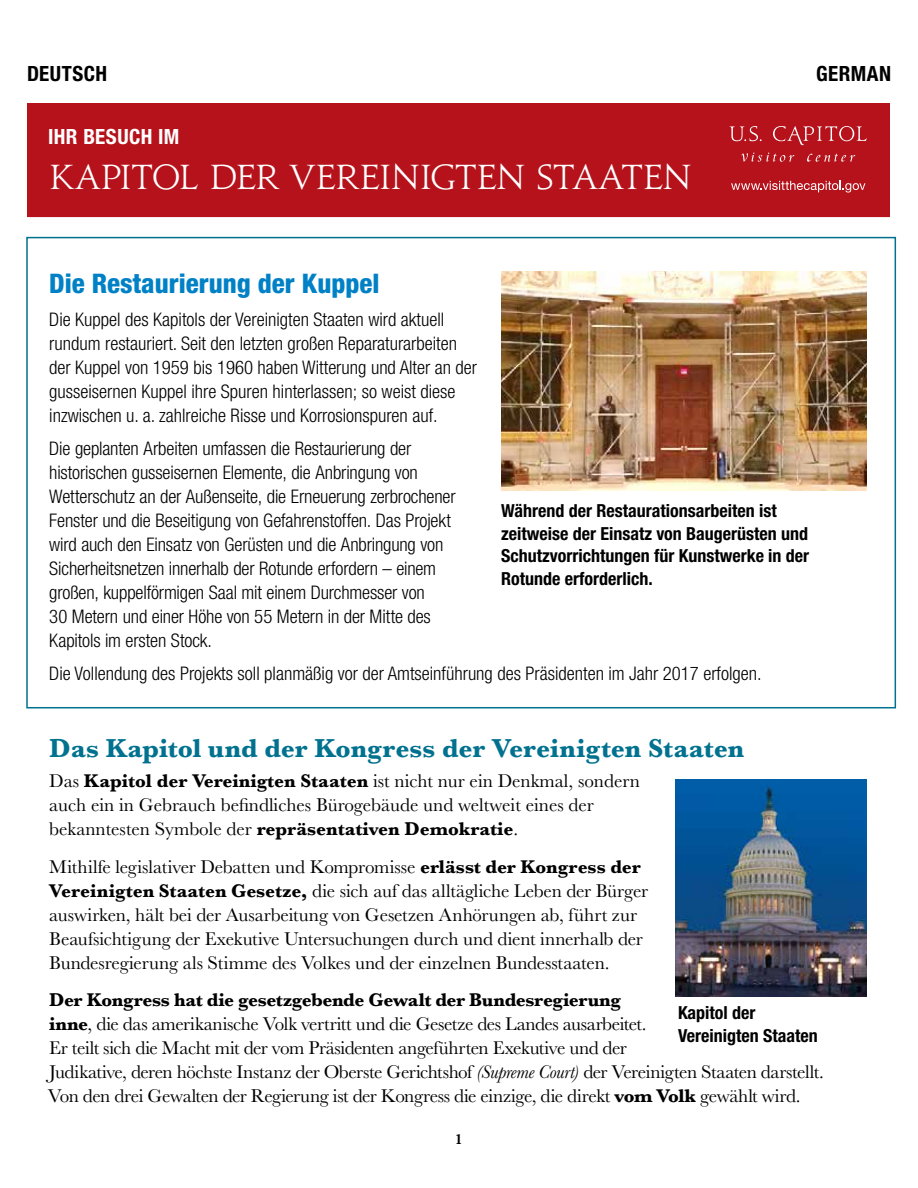
<style>
.page{position:relative;width:918px;height:1188px;background:#fff}
.page>*{position:absolute;margin:0;border:0;box-sizing:border-box;transform-origin:0 0}
.t1{font:31.5px "Jupiter Pro";letter-spacing:-.005em;color:#fff}
.t2{font:700 27px "Baskerville";color:#00728f}
.t3{font:800 condensed 27px "Helvetica Neue LT Std";color:#0081c6}
.t4{font:700 condensed 21px "Helvetica Neue LT Std";letter-spacing:.02em;color:#000}
.t5{font:700 condensed 21px "Helvetica Neue LT Std";letter-spacing:.015em;color:#fff}
.t6{font:19.2px/24px "Baskerville";letter-spacing:-.01em;color:#000}
.t7{font:300 condensed 18.75px/24px "Helvetica Neue LT Std";color:#000}
.t8{font:700 condensed 18px/22.5px "Helvetica Neue LT Std";color:#000}
.t9{font:600 15px "Baskerville";color:#000}
.s1{font-weight:700}
.s2{font-style:italic}
</style>
<div class="page">
<div style="left:27px;top:104px;width:862px;height:116px;background:#b5121b"></div>
<div style="left:0;top:217px;width:918px;height:6px;background:#fff"></div>
<svg style="left:730px;top:126px;width:137px;height:36px"></svg>
<svg style="left:731px;top:181px;width:134px;height:12px"></svg>
<img style="left:501px;top:271px;width:366px;height:220px">
<img style="left:676px;top:779px;width:190px;height:217px">
<p class="t4" style="left:27px;top:61px;width:82px">DEUTSCH</p>
<p class="t4" style="left:816px;top:61px;width:77px">GERMAN</p>
<p class="t5" style="left:48px;top:124px;width:133px">IHR BESUCH IM</p>
<h1 class="t1" style="left:50px;top:152px;width:644px">KAPITOL DER VEREINIGTEN STAATEN</h1>
<h2 class="t3" style="left:49px;top:267px;width:332px">Die Restaurierung der Kuppel</h2>
<p class="t7" style="left:49px;top:307px;width:429px">Die Kuppel des Kapitols der Vereinigten Staaten wird aktuell rundum restauriert. Seit den letzten großen Reparaturarbeiten der Kuppel von 1959 bis 1960 haben Witterung und Alter an der gusseisernen Kuppel ihre Spuren hinterlassen; so weist diese inzwischen u. a. zahlreiche Risse und Korrosionspuren auf.</p>
<p class="t7" style="left:49px;top:436px;width:408px">Die geplanten Arbeiten umfassen die Restaurierung der historischen gusseisernen Elemente, die Anbringung von Wetterschutz an der Außenseite, die Erneuerung zerbrochener Fenster und die Beseitigung von Gefahrenstoffen. Das Projekt wird auch den Einsatz von Gerüsten und die Anbringung von Sicherheitsnetzen innerhalb der Rotunde erfordern – einem großen, kuppelförmigen Saal mit einem Durchmesser von<br>30 Metern und einer Höhe von 55 Metern in der Mitte des Kapitols im ersten Stock.</p>
<p class="t7" style="left:49px;top:661px;width:714px">Die Vollendung des Projekts soll planmäßig vor der Amtseinführung des Präsidenten im Jahr 2017 erfolgen.</p>
<p class="t8" style="left:501px;top:499px;width:310px">Während der Restaurationsarbeiten ist zeitweise der Einsatz von Baugerüsten und Schutzvorrichtungen für Kunstwerke in der Rotunde erforderlich.</p>
<h2 class="t2" style="left:49px;top:730px;width:696px">Das Kapitol und der Kongress der Vereinigten Staaten</h2>
<p class="t6" style="left:49px;top:769px;width:592px">Das <span class="s1">Kapitol der Vereinigten Staaten</span> ist nicht nur ein Denkmal, sondern auch ein in Gebrauch befindliches Bürogebäude und weltweit eines der bekanntesten Symbole der <span class="s1">repräsentativen Demokratie</span>.</p>
<p class="t6" style="left:49px;top:855px;width:600px">Mithilfe legislativer Debatten und Kompromisse <span class="s1">erlässt der Kongress der Vereinigten Staaten Gesetze,</span> die sich auf das alltägliche Leben der Bürger auswirken, hält bei der Ausarbeitung von Gesetzen Anhörungen ab, führt zur Beaufsichtigung der Exekutive Untersuchungen durch und dient innerhalb der Bundesregierung als Stimme des Volkes und der einzelnen Bundesstaaten.</p>
<p class="t6" style="left:48px;top:988px;width:777px"><span class="s1">Der Kongress hat die gesetzgebende Gewalt der Bundesregierung<br>inne</span>, die das amerikanische Volk vertritt und die Gesetze des Landes ausarbeitet.<br>Er teilt sich die Macht mit der vom Präsidenten angeführten Exekutive und der<br>Judikative, deren höchste Instanz der Oberste Gerichtshof <span class="s2">(Supreme Court)</span> der Vereinigten Staaten darstellt.<br>Von den drei Gewalten der Regierung ist der Kongress die einzige, die direkt <span class="s1">vom Volk</span> gewählt wird.</p>
<p class="t8" style="left:678px;top:1001px;width:141px">Kapitol der<br>Vereinigten Staaten</p>
<p class="t9" style="left:455px;top:1129px;width:9px">1</p>
</div>
